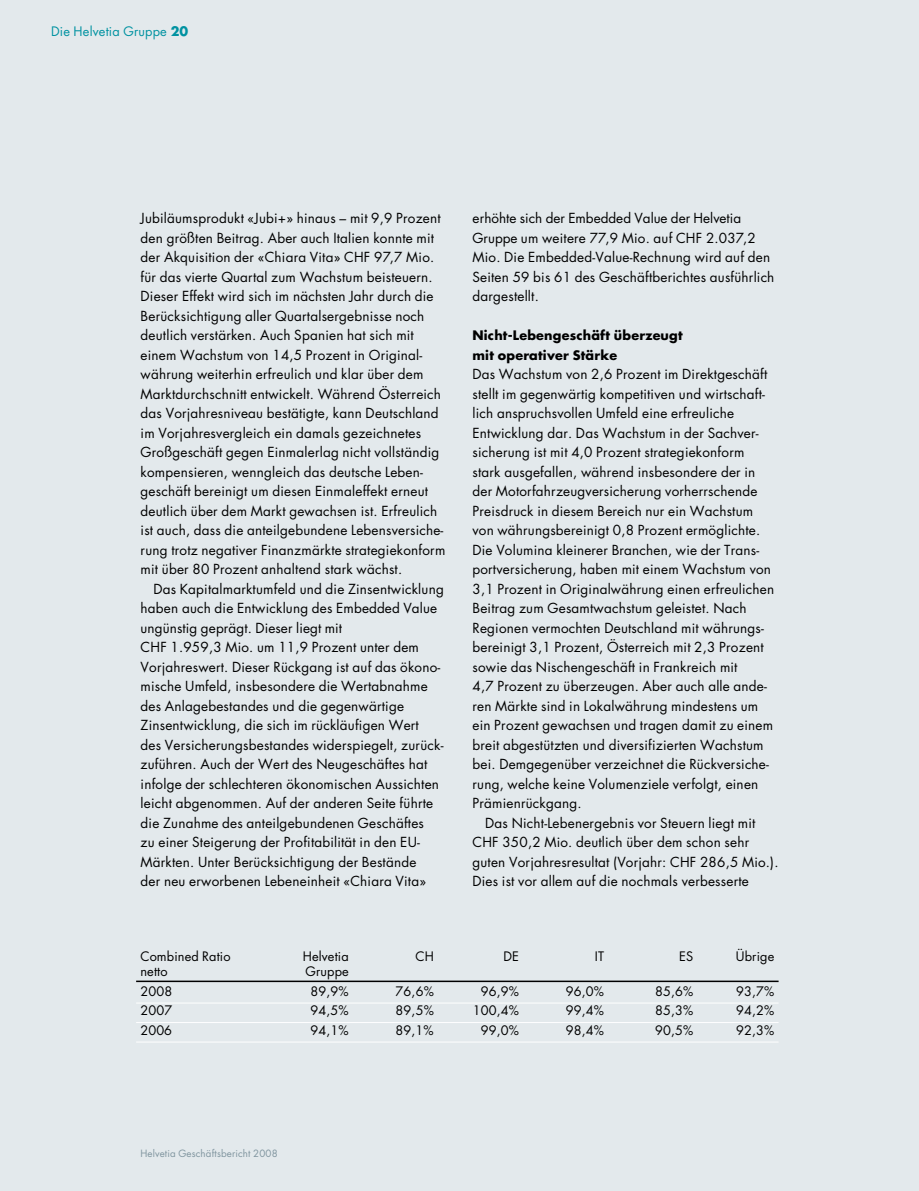
<style>
.page{position:relative;width:919px;height:1191px;background:#fff}
.page>*{position:absolute;margin:0;border:0;box-sizing:border-box;transform-origin:0 0}
.t1{font:13.5px/19.5px "Futura LT";letter-spacing:.015em;color:#000}
.t2{font:12.75px "Futura LT";letter-spacing:.01em;color:#000}
.t3{font:700 12.75px/19.5px "Futura LT";letter-spacing:.015em;color:#000}
.t4{font:12.75px "Futura LT";letter-spacing:.015em;color:#0092a1}
.t5{font:9.75px "Futura LT";letter-spacing:.015em;color:#80959f}
.s1{font-weight:700}
</style>
<div class="page">
<div style="left:0;top:0;width:918px;height:1191px;background:#e3e9ec"></div>
<hr style="left:136px;top:980px;width:642px;height:2px;background:#000">
<hr style="left:136px;top:1002px;width:642px;height:1px;background:#fff">
<hr style="left:136px;top:1022px;width:642px;height:1px;background:#fff">
<hr style="left:136px;top:1041px;width:642px;height:1px;background:#fff">
<p class="t4" style="left:51px;top:23px;width:139px">Die Helvetia Gruppe <span class="s1">20</span></p>
<p class="t1" style="left:141px;top:209px;width:306px">Jubiläumsprodukt «Jubi+» hinaus – mit 9,9 Prozent den größten Beitrag. Aber auch Italien konnte mit der Akquisition der «Chiara Vita» CHF 97,7 Mio. für das vierte Quartal zum Wachstum beisteuern.<br>Dieser Effekt wird sich im nächsten Jahr durch die Berücksichtigung aller Quartalsergebnisse noch deutlich verstärken. Auch Spanien hat sich mit einem Wachstum von 14,5 Prozent in Original&shy;währung weiterhin erfreulich und klar über dem Marktdurchschnitt entwickelt. Während Österreich das Vorjahresniveau bestätigte, kann Deutschland im Vorjahresvergleich ein damals gezeichnetes Großgeschäft gegen Einmalerlag nicht vollständig kompensieren, wenngleich das deutsche Leben&shy;geschäft bereinigt um diesen Einmaleffekt erneut deutlich über dem Markt gewachsen ist. Erfreulich ist auch, dass die anteilgebundene Lebensversiche&shy;rung trotz negativer Finanzmärkte strategiekonform mit über 80 Prozent anhaltend stark wächst.</p>
<p class="t1" style="left:141px;top:579px;width:305px;text-indent:13px">Das Kapitalmarktumfeld und die Zinsentwicklung haben auch die Entwicklung des Embedded Value ungünstig geprägt. Dieser liegt mit<br>CHF 1.959,3 Mio. um 11,9 Prozent unter dem Vorjahreswert. Dieser Rückgang ist auf das ökono&shy;mische Umfeld, insbesondere die Wertabnahme des Anlagebestandes und die gegenwärtige Zinsentwicklung, die sich im rückläufigen Wert<br>des Versicherungsbestandes widerspiegelt, zurück&shy;zuführen. Auch der Wert des Neugeschäftes hat infolge der schlechteren ökonomischen Aussichten leicht abgenommen. Auf der anderen Seite führte die Zunahme des anteilgebundenen Geschäftes<br>zu einer Steigerung der Profitabilität in den EU-Märkten. Unter Berücksichtigung der Bestände<br>der neu erworbenen Lebeneinheit «Chiara Vita»</p>
<p class="t1" style="left:472px;top:209px;width:303px">erhöhte sich der Embedded Value der Helvetia Gruppe um weitere 77,9 Mio. auf CHF 2.037,2<br>Mio. Die Embedded-Value-Rechnung wird auf den Seiten 59 bis 61 des Geschäftberichtes ausführlich dargestellt.</p>
<p class="t3" style="left:472px;top:326px;width:212px">Nicht-Lebengeschäft überzeugt mit operativer Stärke</p>
<p class="t1" style="left:472px;top:365px;width:303px">Das Wachstum von 2,6 Prozent im Direktgeschäft stellt im gegenwärtig kompetitiven und wirtschaft&shy;lich anspruchsvollen Umfeld eine erfreuliche Entwicklung dar. Das Wachstum in der Sachver&shy;sicherung ist mit 4,0 Prozent strategiekonform stark ausgefallen, während insbesondere der in der Motorfahrzeugversicherung vorherrschende Preisdruck in diesem Bereich nur ein Wachstum von währungsbereinigt 0,8 Prozent ermöglichte.<br>Die Volumina kleinerer Branchen, wie der Trans&shy;portversicherung, haben mit einem Wachstum von 3,1 Prozent in Originalwährung einen erfreulichen Beitrag zum Gesamtwachstum geleistet. Nach Regionen vermochten Deutschland mit währungs&shy;bereinigt 3,1 Prozent, Österreich mit 2,3 Prozent sowie das Nischengeschäft in Frankreich mit<br>4,7 Prozent zu überzeugen. Aber auch alle ande&shy;ren Märkte sind in Lokalwährung mindestens um ein Prozent gewachsen und tragen damit zu einem breit abgestützten und diversifizierten Wachstum bei. Demgegenüber verzeichnet die Rückversiche&shy;rung, welche keine Volumenziele verfolgt, einen Prämienrückgang.</p>
<p class="t1" style="left:472px;top:813px;width:307px;text-indent:13px">Das Nicht-Lebenergebnis vor Steuern liegt mit CHF 350,2 Mio. deutlich über dem schon sehr guten Vorjahresresultat (Vorjahr: CHF 286,5 Mio.).<br>Dies ist vor allem auf die nochmals verbesserte</p>
<p class="t2" style="left:140px;top:948px;width:92px">Combined Ratio</p>
<p class="t2" style="left:303px;top:948px;width:47px">Helvetia</p>
<p class="t2" style="left:415px;top:948px;width:20px">CH</p>
<p class="t2" style="left:503px;top:948px;width:17px">DE</p>
<p class="t2" style="left:594px;top:948px;width:11px">IT</p>
<p class="t2" style="left:679px;top:948px;width:16px">ES</p>
<p class="t2" style="left:736px;top:948px;width:40px">Übrige</p>
<p class="t2" style="left:140px;top:963px;width:29px">netto</p>
<p class="t2" style="left:305px;top:963px;width:45px">Gruppe</p>
<p class="t2" style="left:140px;top:983px;width:33px">2008</p>
<p class="t2" style="left:310px;top:983px;width:40px">89,9%</p>
<p class="t2" style="left:395px;top:983px;width:40px">76,6%</p>
<p class="t2" style="left:480px;top:983px;width:40px">96,9%</p>
<p class="t2" style="left:565px;top:983px;width:40px">96,0%</p>
<p class="t2" style="left:655px;top:983px;width:40px">85,6%</p>
<p class="t2" style="left:736px;top:983px;width:40px">93,7%</p>
<p class="t2" style="left:140px;top:1002px;width:33px">2007</p>
<p class="t2" style="left:310px;top:1002px;width:40px">94,5%</p>
<p class="t2" style="left:395px;top:1002px;width:40px">89,5%</p>
<p class="t2" style="left:472px;top:1002px;width:48px">100,4%</p>
<p class="t2" style="left:565px;top:1002px;width:40px">99,4%</p>
<p class="t2" style="left:655px;top:1002px;width:40px">85,3%</p>
<p class="t2" style="left:736px;top:1002px;width:40px">94,2%</p>
<p class="t2" style="left:140px;top:1022px;width:33px">2006</p>
<p class="t2" style="left:310px;top:1022px;width:40px">94,1%</p>
<p class="t2" style="left:395px;top:1022px;width:40px">89,1%</p>
<p class="t2" style="left:480px;top:1022px;width:40px">99,0%</p>
<p class="t2" style="left:565px;top:1022px;width:40px">98,4%</p>
<p class="t2" style="left:655px;top:1022px;width:40px">90,5%</p>
<p class="t2" style="left:736px;top:1022px;width:40px">92,3%</p>
<p class="t5" style="left:140px;top:1147px;width:139px">Helvetia Geschäftsbericht 2008</p>
</div>
